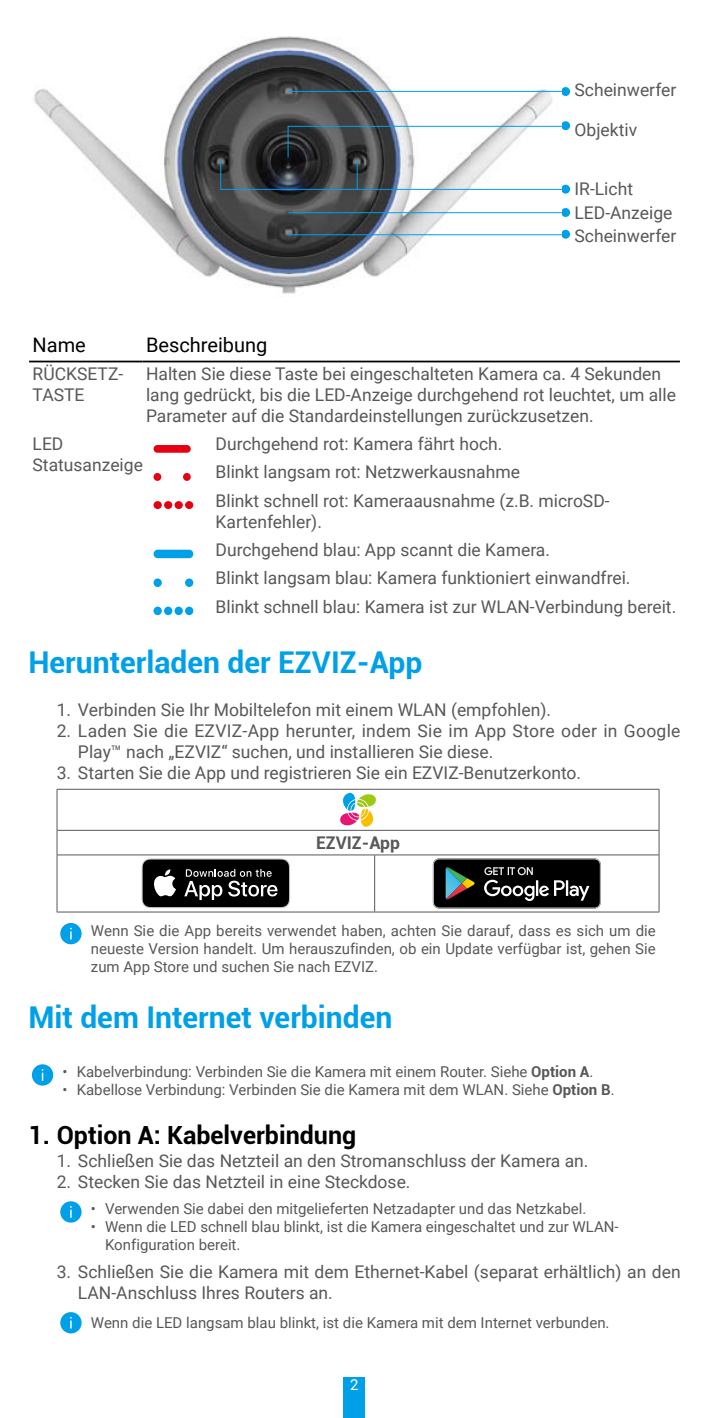
<style>
.page{position:relative;width:709px;height:1418px;background:#fff}
.page>*{position:absolute;margin:0;border:0;box-sizing:border-box;transform-origin:0 0}
.t1{font:700 30px "Roboto";color:#00a0e9}
.t2{font:700 25px "Roboto";color:#000}
.t3{font:20px "Roboto";color:#000}
.t4{font:17.5px/21px "Roboto";color:#595757}
.t5{font:700 17.5px "Roboto";color:#595757}
.t6{font:15px/18px "Roboto";color:#595757;text-align:justify}
.t7{font:15px "Roboto";color:#fff}
.s1{font-weight:700}
</style>
<div class="page">
<div style="left:344px;top:1376px;width:21px;height:41px;background:#00a0e9"></div>
<div style="left:561px;top:87px;width:9px;height:9px;background:#00a0e9;border-radius:50%"></div>
<div style="left:561px;top:121px;width:9px;height:9px;background:#00a0e9;border-radius:50%"></div>
<div style="left:561px;top:185px;width:9px;height:9px;background:#00a0e9;border-radius:50%"></div>
<div style="left:561px;top:208px;width:9px;height:9px;background:#00a0e9;border-radius:50%"></div>
<div style="left:561px;top:230px;width:9px;height:9px;background:#00a0e9;border-radius:50%"></div>
<img style="left:34px;top:36px;width:527px;height:258px">
<hr style="left:288px;top:91px;width:277px;height:1px;background:#00a0e9">
<svg style="left:220px;top:126px;width:346px;height:64px"></svg>
<hr style="left:289px;top:212px;width:274px;height:1px;background:#00a0e9">
<hr style="left:288px;top:234px;width:275px;height:1px;background:#00a0e9">
<hr style="left:29px;top:360px;width:113px;height:2px;background:#000">
<svg style="left:142px;top:360px;width:8px;height:2px"></svg>
<hr style="left:150px;top:360px;width:62px;height:2px;background:#000">
<hr style="left:212px;top:360px;width:468px;height:2px;background:#000">
<div style="left:153px;top:445px;width:38px;height:8px;background:#e60012;border-radius:4px"></div>
<div style="left:153px;top:473px;width:8px;height:8px;background:#e60012;border-radius:50%"></div>
<div style="left:183px;top:473px;width:8px;height:8px;background:#e60012;border-radius:50%"></div>
<div style="left:153px;top:501px;width:9px;height:8px;background:#e60012;border-radius:50%"></div>
<div style="left:185px;top:501px;width:8px;height:8px;background:#e60012;border-radius:50%"></div>
<div style="left:164px;top:501px;width:8px;height:8px;background:#e60012;border-radius:50%"></div>
<div style="left:174px;top:501px;width:9px;height:8px;background:#e60012;border-radius:50%"></div>
<div style="left:153px;top:549px;width:40px;height:9px;background:#00a0e9;border-radius:4px"></div>
<div style="left:153px;top:578px;width:9px;height:9px;background:#00a0e9;border-radius:50%"></div>
<div style="left:185px;top:578px;width:8px;height:9px;background:#00a0e9;border-radius:50%"></div>
<svg style="left:153px;top:606px;width:9px;height:9px"></svg>
<div style="left:185px;top:606px;width:8px;height:9px;background:#00a0e9;border-radius:50%"></div>
<div style="left:164px;top:606px;width:8px;height:9px;background:#00a0e9;border-radius:50%"></div>
<svg style="left:174px;top:606px;width:9px;height:9px"></svg>
<hr style="left:57px;top:830px;width:317px;height:1px;background:#595757">
<hr style="left:374px;top:830px;width:285px;height:1px;background:#595757">
<hr style="left:57px;top:854px;width:317px;height:1px;background:#595757">
<hr style="left:374px;top:854px;width:284px;height:1px;background:#595757">
<hr style="left:374px;top:855px;width:1px;height:56px;background:#595757">
<hr style="left:658px;top:789px;width:1px;height:41px;background:#595757">
<svg style="left:658px;top:830px;width:1px;height:25px"></svg>
<hr style="left:57px;top:788px;width:317px;height:1px;background:#595757">
<hr style="left:57px;top:789px;width:1px;height:41px;background:#595757">
<hr style="left:374px;top:788px;width:285px;height:1px;background:#595757">
<svg style="left:57px;top:830px;width:1px;height:25px"></svg>
<hr style="left:57px;top:855px;width:1px;height:56px;background:#595757">
<hr style="left:658px;top:855px;width:1px;height:56px;background:#595757">
<hr style="left:57px;top:911px;width:317px;height:1px;background:#595757">
<hr style="left:374px;top:911px;width:285px;height:1px;background:#595757">
<svg style="left:340px;top:792px;width:36px;height:34px"></svg>
<svg style="left:142px;top:858px;width:148px;height:50px;background:#343434"></svg>
<svg style="left:433px;top:858px;width:168px;height:50px;background:#282b29"></svg>
<div style="left:60px;top:923px;width:22px;height:21px;background:#00a0e9;border-radius:50%"></div>
<svg style="left:70px;top:927px;width:2px;height:12px"></svg>
<div style="left:32px;top:1064px;width:21px;height:21px;background:#00a0e9;border-radius:50%"></div>
<div style="left:60px;top:1201px;width:22px;height:21px;background:#00a0e9;border-radius:50%"></div>
<svg style="left:70px;top:1206px;width:2px;height:11px"></svg>
<div style="left:60px;top:1311px;width:22px;height:22px;background:#00a0e9;border-radius:50%"></div>
<svg style="left:70px;top:1317px;width:2px;height:11px"></svg>
<p class="t4" style="left:574px;top:79px;width:103px">Scheinwerfer</p>
<p class="t4" style="left:574px;top:118px;width:64px">Objektiv</p>
<p class="t4" style="left:574px;top:177px;width:60px">IR-Licht</p>
<p class="t4" style="left:574px;top:200px;width:103px;line-height:22.8px">LED-Anzeige<br>Scheinwerfer</p>
<p class="t3" style="left:33px;top:330px;width:55px">Name</p>
<p class="t3" style="left:146px;top:330px;width:123px">Beschreibung</p>
<p class="t4" style="left:33px;top:363px;width:92px">RÜCKSETZ-<br>TASTE</p>
<p class="t4" style="left:146px;top:363px;width:531px">Halten Sie diese Taste bei eingeschalteten Kamera ca. 4 Sekunden lang gedrückt, bis die LED-Anzeige durchgehend rot leuchtet, um alle<br>Parameter auf die Standardeinstellungen zurückzusetzen.</p>
<p class="t4" style="left:33px;top:433px;width:112px">LED<br>Statusanzeige</p>
<p class="t4" style="left:215px;top:429px;width:395px;line-height:28.2px">Durchgehend rot: Kamera fährt hoch.<br>Blinkt langsam rot: Netzwerkausnahme<br>Blinkt schnell rot: Kameraausnahme (z.B. microSD-</p>
<p class="t4" style="left:215px;top:506px;width:462px;line-height:28.2px">Kartenfehler).<br>Durchgehend blau: App scannt die Kamera.<br>Blinkt langsam blau: Kamera funktioniert einwandfrei.<br>Blinkt schnell blau: Kamera ist zur WLAN-Verbindung bereit.</p>
<h1 class="t1" style="left:28px;top:641px;width:395px">Herunterladen der EZVIZ-App</h1>
<p class="t4" style="left:57px;top:699px;width:496px">1. Verbinden Sie Ihr Mobiltelefon mit einem WLAN (empfohlen).</p>
<p class="t4" style="left:78px;top:720px;width:604px;text-indent:-21px">2. Laden Sie die EZVIZ-App herunter, indem Sie im App Store oder in Google<br>Play™ nach „EZVIZ“ suchen, und installieren Sie diese.</p>
<p class="t4" style="left:57px;top:762px;width:526px">3. Starten Sie die App und registrieren Sie ein EZVIZ-Benutzerkonto.</p>
<p class="t5" style="left:316px;top:830px;width:85px">EZVIZ-App</p>
<p class="t6" style="left:91px;top:920px;width:566px">Wenn Sie die App bereits verwendet haben, achten Sie darauf, dass es sich um die neueste Version handelt. Um herauszufinden, ob ein Update verfügbar ist, gehen Sie zum App Store und suchen Sie nach EZVIZ.</p>
<h1 class="t1" style="left:28px;top:996px;width:365px">Mit dem Internet verbinden</h1>
<p class="t6" style="left:63px;top:1062px;width:532px">• Kabelverbindung: Verbinden Sie die Kamera mit einem Router. Siehe <span class="s1">Option A</span>.</p>
<p class="t6" style="left:63px;top:1080px;width:553px">• Kabellose Verbindung: Verbinden Sie die Kamera mit dem WLAN. Siehe <span class="s1">Option B</span>.</p>
<h2 class="t2" style="left:28px;top:1116px;width:329px">1. Option A: Kabelverbindung</h2>
<p class="t4" style="left:57px;top:1149px;width:533px">1. Schließen Sie das Netzteil an den Stromanschluss der Kamera an.</p>
<p class="t4" style="left:57px;top:1170px;width:355px">2. Stecken Sie das Netzteil in eine Steckdose.</p>
<p class="t6" style="left:91px;top:1199px;width:497px">• Verwenden Sie dabei den mitgelieferten Netzadapter und das Netzkabel.</p>
<p class="t6" style="left:105px;top:1217px;width:515px;text-indent:-14px">• Wenn die LED schnell blau blinkt, ist die Kamera eingeschaltet und zur WLAN-<br>Konfiguration bereit.</p>
<p class="t4" style="left:78px;top:1260px;width:604px;text-indent:-21px">3. Schließen Sie die Kamera mit dem Ethernet-Kabel (separat erhältlich) an den<br>LAN-Anschluss Ihres Routers an.</p>
<p class="t6" style="left:91px;top:1313px;width:520px">Wenn die LED langsam blau blinkt, ist die Kamera mit dem Internet verbunden.</p>
<p class="t7" style="left:350px;top:1373px;width:10px">2</p>
</div>
